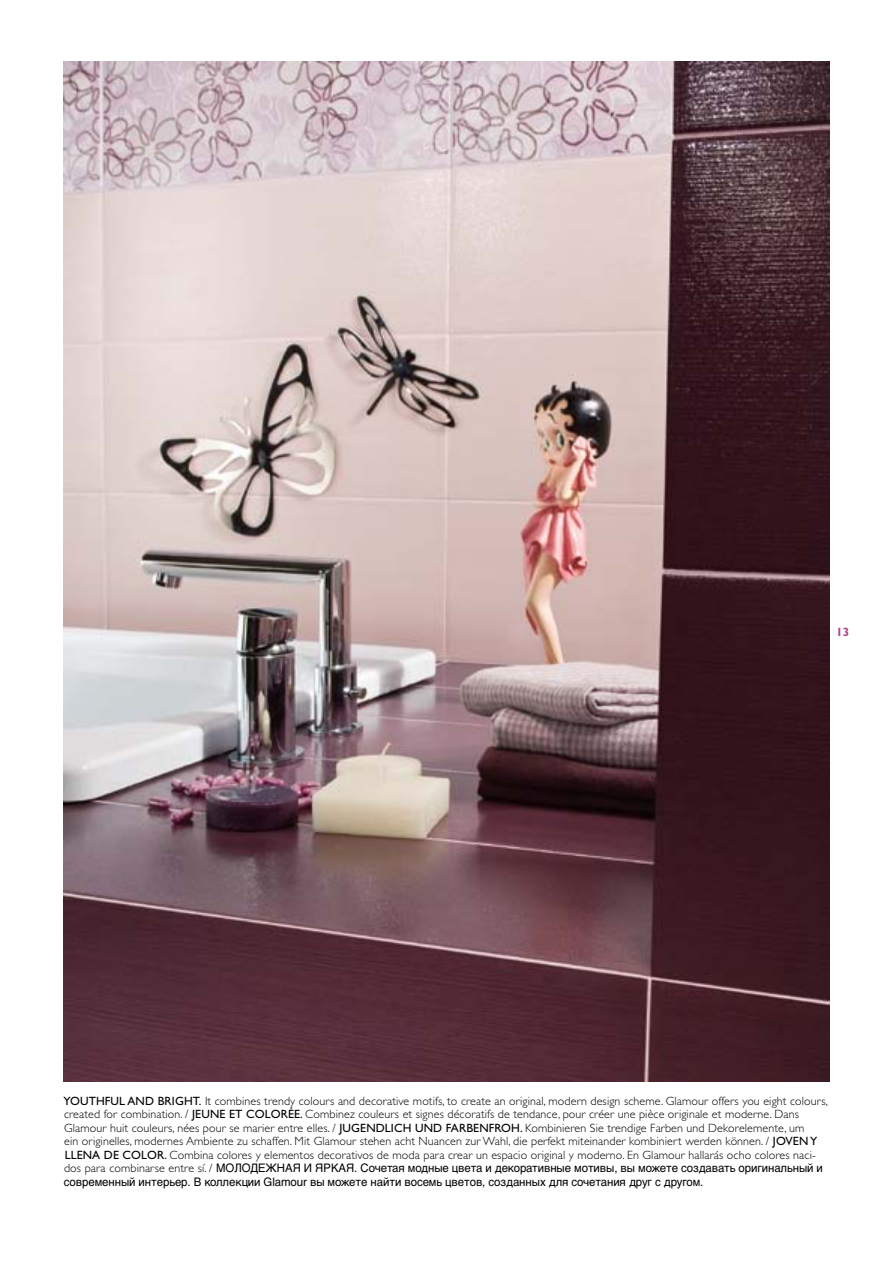
<style>
.page{position:relative;width:893px;height:1263px;background:#fff}
.page>*{position:absolute;margin:0;border:0;box-sizing:border-box;transform-origin:0 0}
.t1{font:300 12px/13.5px "Gill Sans";letter-spacing:.01em;color:#000001}
.t2{font:700 12px "Gill Sans";color:#ad4290}
.t3{font:11.7px/13.5px "Helvetica Cyr Upright";letter-spacing:-.005em;color:#000001}
.s1{font-weight:400}
.s2{font-family:"Gill Sans";font-weight:300;font-size:12px}
</style>
<div class="page">
<img style="left:64px;top:61px;width:765px;height:1021px">
<p class="t2" style="left:836px;top:625px;width:15px">13</p>
<p class="t1" style="left:64px;top:1094px;width:766px"><span class="s1">YOUTHFUL AND BRIGHT.</span> It combines trendy colours and decorative motifs, to create an original, modern design scheme. Glamour offers you eight colours, created for combination. / <span class="s1">JEUNE ET COLORÉE.</span> Combinez couleurs et signes décoratifs de tendance, pour créer une pièce originale et moderne. Dans Glamour huit couleurs, nées pour se marier entre elles. / <span class="s1">JUGENDLICH UND FARBENFROH.</span> Kombinieren Sie trendige Farben und Dekorelemente, um<br>ein originelles, modernes Ambiente zu schaffen. Mit Glamour stehen acht Nuancen zur Wahl, die perfekt miteinander kombiniert werden können. / <span class="s1">JOVEN Y LLENA DE COLOR.</span> Combina colores y elementos decorativos de moda para crear un espacio original y moderno. En Glamour hallarás ocho colores naci-</p>
<p class="t3" style="left:64px;top:1161px;width:760px"><span class="s2">dos para combinarse entre sí. /</span> МОЛОДЕЖНАЯ И ЯРКАЯ. Сочетая модные цвета и декоративные мотивы, вы можете создавать оригинальный и современный интерьер. В коллекции Glamour вы можете найти восемь цветов, созданных для сочетания друг с другом.</p>
</div>
